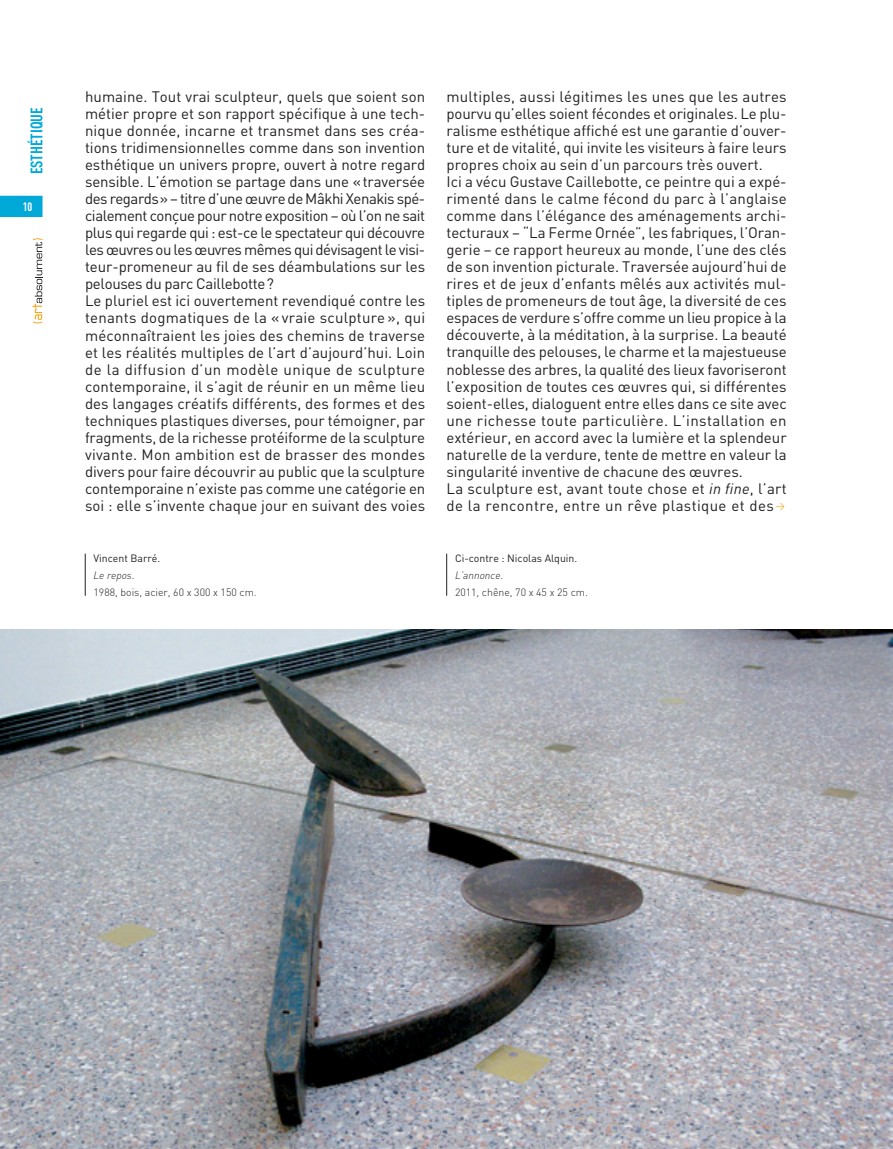
<style>
.page{position:relative;width:893px;height:1149px;background:#fff}
.page>*{position:absolute;margin:0;border:0;box-sizing:border-box;transform-origin:0 0}
.t1{font:700 16.5px "DIN Cond";color:#00a9d7}
.t2{font:15px/17px "DIN";color:#231f20}
.t3{font:700 12px "DIN Cond";color:#fff}
.t4{font:10.5px/17px "DIN";color:#231f20}
.t5{font:300 10.5px/17px "DIN";color:#231f20}
.t6{font:9px "DIN";color:#f9a51b}
.s1{font-style:italic}
.s2{font-weight:400}
.s3{font-weight:300;font-style:italic}
.s4{font-weight:300}
</style>
<div class="page">
<div style="left:0;top:196px;width:43px;height:21px;background:#00a9d7"></div>
<svg style="left:32px;top:238px;width:11px;height:85px"></svg>
<img style="left:0;top:629px;width:893px;height:519px">
<hr style="left:85px;top:553px;width:1px;height:42px;background:#231f20">
<hr style="left:446px;top:553px;width:1px;height:42px;background:#231f20">
<p class="t1" style="left:31px;top:174px;width:69px;rotate:-90deg">ESTHÉTIQUE</p>
<p class="t3" style="left:23px;top:202px;width:11px">10</p>
<p class="t2" style="left:85px;top:90px;width:342px">humaine. Tout vrai sculpteur, quels que soient son métier propre et son rapport spécifique à une tech&shy;nique donnée, incarne et transmet dans ses créa&shy;tions tridimensionnelles comme dans son invention esthétique un univers propre, ouvert à notre regard sensible. L’émotion se partage dans une « traversée des regards » – titre d’une œuvre de Mâkhi Xenakis spé&shy;cialement conçue pour notre exposition – où l’on ne sait plus qui regarde qui : est-ce le spectateur qui découvre les œuvres ou les œuvres mêmes qui dévisagent le visi&shy;teur-promeneur au fil de ses déambulations sur les pelouses du parc Caillebotte ?<br>Le pluriel est ici ouvertement revendiqué contre les tenants dogmatiques de la « vraie sculpture », qui méconnaîtraient les joies des chemins de traverse et les réalités multiples de l’art d’aujourd’hui. Loin de la diffusion d’un modèle unique de sculpture contemporaine, il s’agit de réunir en un même lieu des langages créatifs différents, des formes et des techniques plastiques diverses, pour témoigner, par fragments, de la richesse protéiforme de la sculpture vivante. Mon ambition est de brasser des mondes divers pour faire découvrir au public que la sculpture contemporaine n’existe pas comme une catégorie en soi : elle s’invente chaque jour en suivant des voies</p>
<p class="t2" style="left:446px;top:90px;width:342px">multiples, aussi légitimes les unes que les autres pourvu qu’elles soient fécondes et originales. Le plu&shy;ralisme esthétique affiché est une garantie d’ouver&shy;ture et de vitalité, qui invite les visiteurs à faire leurs propres choix au sein d’un parcours très ouvert.<br>Ici a vécu Gustave Caillebotte, ce peintre qui a expé&shy;rimenté dans le calme fécond du parc à l’anglaise comme dans l’élégance des aménagements archi&shy;tecturaux – “La Ferme Ornée”, les fabriques, l’Oran&shy;gerie – ce rapport heureux au monde, l’une des clés de son invention picturale. Traversée aujourd’hui de rires et de jeux d’enfants mêlés aux activités mul&shy;tiples de promeneurs de tout âge, la diversité de ces espaces de verdure s’offre comme un lieu propice à la découverte, à la méditation, à la surprise. La beauté tranquille des pelouses, le charme et la majestueuse noblesse des arbres, la qualité des lieux favoriseront l’exposition de toutes ces œuvres qui, si différentes soient-elles, dialoguent entre elles dans ce site avec une richesse toute particulière. L’installation en extérieur, en accord avec la lumière et la splendeur naturelle de la verdure, tente de mettre en valeur la singularité inventive de chacune des œuvres.<br>La sculpture est, avant toute chose et <span class="s1">in fine</span>, l’art de la rencontre, entre un rêve plastique et des</p>
<p class="t6" style="left:776px;top:502px;width:11px">&gt;</p>
<p class="t5" style="left:94px;top:550px;width:165px"><span class="s2">Vincent Barré.<br></span><span class="s1">Le repos</span>.<br>1988, bois, acier, 60 x 300 x 150 cm.</p>
<p class="t4" style="left:455px;top:550px;width:134px">Ci-contre : Nicolas Alquin.<br><span class="s3">L’annonce</span><span class="s4">.<br>2011, chêne, 70 x 45 x 25 cm.</span></p>
</div>
